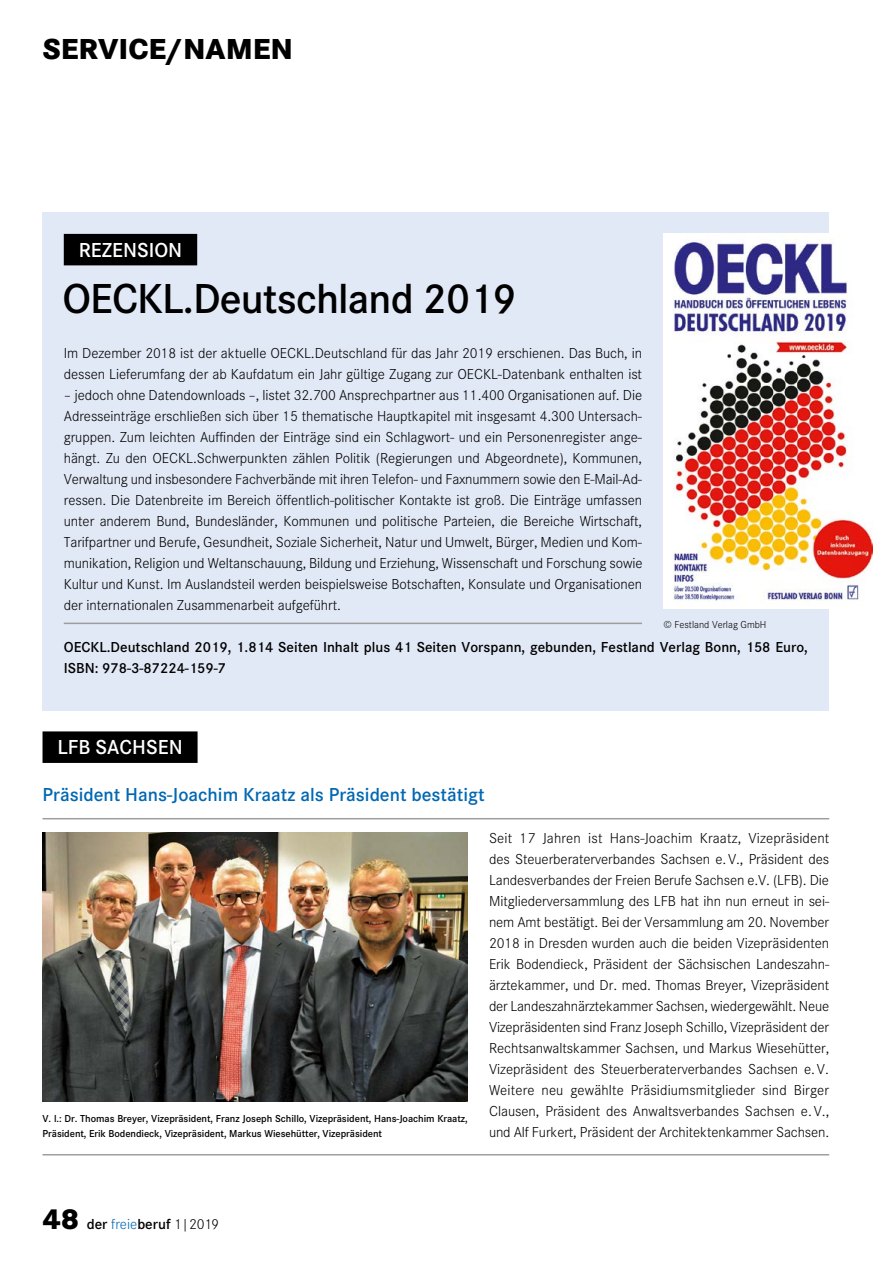
<style>
.page{position:relative;width:893px;height:1263px;background:#fff}
.page>*{position:absolute;margin:0;border:0;box-sizing:border-box;transform-origin:0 0}
.t1{font:600 43.5px "Corporate S";letter-spacing:-.02em;color:#000}
.t2{font:800 30px "Corporate S";color:#000}
.t3{font:600 21px "Corporate S";color:#fff}
.t4{font:600 19.5px "Corporate S";color:#0068b3}
.t5{font:300 15px/21px "Corporate S";letter-spacing:-.005em;color:#000;text-align:justify}
.t6{font:600 15px/21px "Corporate S";color:#000}
.t7{font:600 10.5px/15px "Corporate S";letter-spacing:-.005em;color:#000}
.t8{font:300 10.5px "Corporate S";color:#000}
.s1{font-weight:800;font-size:30px}
.s2{font-weight:300;color:#0068b3}
.s3{font-weight:300}
</style>
<div class="page">
<div style="left:43px;top:213px;width:786px;height:498px;background:#e2e9f6"></div>
<div style="left:64px;top:234px;width:133px;height:31px;background:#000"></div>
<hr style="left:64px;top:623px;width:578px;height:1px;background:#9d9e9e">
<img style="left:663px;top:234px;width:210px;height:374px">
<div style="left:43px;top:731px;width:155px;height:32px;background:#000"></div>
<hr style="left:43px;top:818px;width:786px;height:1px;background:#9d9e9e">
<hr style="left:43px;top:1154px;width:786px;height:1px;background:#9d9e9e">
<img style="left:43px;top:832px;width:425px;height:270px">
<h2 class="t2" style="left:43px;top:29px;width:252px">SERVICE/NAMEN</h2>
<h3 class="t3" style="left:79px;top:236px;width:105px">REZENSION</h3>
<h1 class="t1" style="left:62px;top:269px;width:455px">OECKL.Deutschland 2019</h1>
<p class="t5" style="left:64px;top:342px;width:580px">Im Dezember 2018 ist der aktuelle OECKL.Deutschland für das Jahr 2019 erschienen. Das Buch, in dessen Lieferumfang der ab Kaufdatum ein Jahr gültige Zugang zur OECKL-Datenbank enthalten ist</p>
<p class="t5" style="left:64px;top:384px;width:580px">– jedoch ohne Datendownloads –, listet 32.700 Ansprechpartner aus 11.400 Organisationen auf. Die Adresseinträge erschließen sich über 15 thematische Hauptkapitel mit insgesamt 4.300 Untersach&shy;gruppen. Zum leichten Auffinden der Einträge sind ein Schlagwort- und ein Personenregister ange&shy;hängt. Zu den OECKL.Schwerpunkten zählen Politik (Regierungen und Abgeordnete), Kommunen, Verwaltung und insbesondere Fachverbände mit ihren Telefon- und Faxnummern sowie den E-Mail-Ad&shy;ressen. Die Datenbreite im Bereich öffentlich-politischer Kontakte ist groß. Die Einträge umfassen unter anderem Bund, Bundesländer, Kommunen und politische Parteien, die Bereiche Wirtschaft, Tarifpartner und Berufe, Gesundheit, Soziale Sicherheit, Natur und Umwelt, Bürger, Medien und Kom&shy;munikation, Religion und Weltanschauung, Bildung und Erziehung, Wissenschaft und Forschung sowie Kultur und Kunst. Im Auslandsteil werden beispielsweise Botschaften, Konsulate und Organisationen der internationalen Zusammenarbeit aufgeführt.</p>
<p class="t6" style="left:64px;top:636px;width:746px">OECKL.Deutschland 2019, 1.814 Seiten Inhalt plus 41 Seiten Vorspann, gebunden, Festland Verlag Bonn, 158 Euro,<br>ISBN: 978-3-87224-159-7</p>
<p class="t8" style="left:663px;top:617px;width:105px">© Festland Verlag GmbH</p>
<h3 class="t3" style="left:57px;top:733px;width:127px">LFB SACHSEN</h3>
<h3 class="t4" style="left:43px;top:781px;width:444px">Präsident Hans-Joachim Kraatz als Präsident bestätigt</h3>
<p class="t7" style="left:43px;top:1111px;width:427px">V. l.: Dr. Thomas Breyer, Vizepräsident, Franz Joseph Schillo, Vizepräsident, Hans-Joachim Kraatz,<br>Präsident, Erik Bodendieck, Vizepräsident, Markus Wiesehütter, Vizepräsident</p>
<p class="t5" style="left:489px;top:827px;width:342px">Seit 17 Jahren ist Hans-Joachim Kraatz, Vizepräsident des Steuerberaterverbandes Sachsen e. V., Präsident des Landesverbandes der Freien Berufe Sachsen e.V. (LFB). Die Mitgliederversammlung des LFB hat ihn nun erneut in sei&shy;nem Amt bestätigt. Bei der Versammlung am 20. November 2018 in Dresden wurden auch die beiden Vizepräsidenten Erik Bodendieck, Präsident der Sächsischen Landeszahn&shy;ärztekammer, und Dr. med. Thomas Breyer, Vizepräsident der Landeszahnärztekammer Sachsen, wiedergewählt. Neue Vizepräsidenten sind Franz Joseph Schillo, Vizepräsident der Rechtsanwaltskammer Sachsen, und Markus Wiesehütter, Vizepräsident des Steuerberaterverbandes Sachsen e. V.<br>Weitere neu gewählte Präsidiumsmitglieder sind Birger Clausen, Präsident des Anwaltsverbandes Sachsen e. V., und Alf Furkert, Präsident der Architektenkammer Sachsen.</p>
<p class="t6" style="left:43px;top:1213px;width:178px"><span class="s1">48</span> der <span class="s2">freie</span>beruf <span class="s3">1|2019</span></p>
</div>
